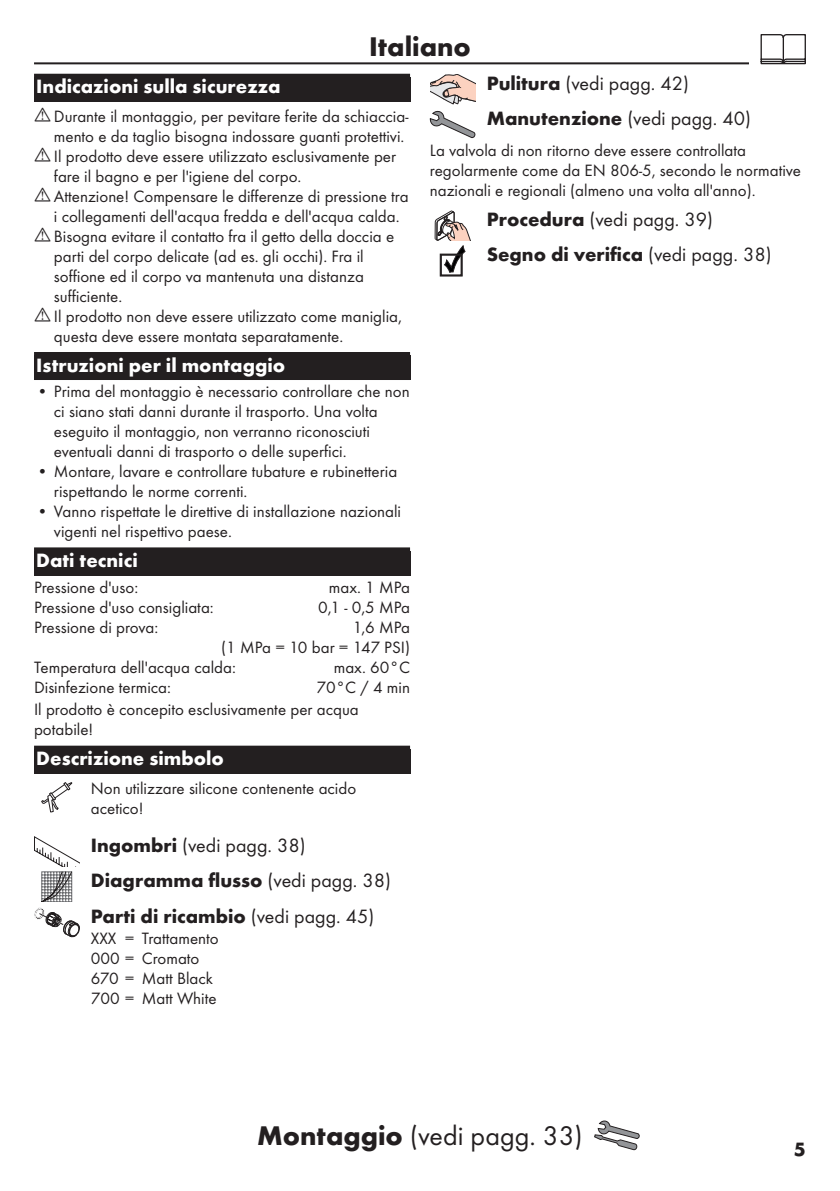
<style>
.page{position:relative;width:840px;height:1191px;background:#fff}
.page>*{position:absolute;margin:0;border:0;box-sizing:border-box;transform-origin:0 0}
.t1{font:28px "Futura TOT Boo";color:#231f20}
.t2{font:700 28px "Futura TOT";color:#231f20}
.t3{font:20px/35.4px "Futura TOT Boo";color:#231f20}
.t4{font:700 20px/35.4px "Futura TOT";color:#231f20}
.t5{font:700 20px "Futura TOT";color:#fff}
.t6{font:17px/20px "Futura TOT Boo";color:#231f20}
.s1{font-family:"Futura TOT";font-weight:700}
.s2{font-family:"Futura TOT Boo";font-weight:400}
</style>
<div class="page">
<hr style="left:34px;top:62px;width:771px;height:2px;background:#231f20">
<div style="left:748px;top:34px;width:68px;height:34px;background:#fff"></div>
<svg style="left:760px;top:34px;width:45px;height:30px"></svg>
<svg style="left:594px;top:1120px;width:45px;height:30px"></svg>
<div style="left:34px;top:74px;width:376px;height:28px;background:#231f20"></div>
<div style="left:34px;top:352px;width:376px;height:28px;background:#231f20"></div>
<div style="left:34px;top:547px;width:376px;height:28px;background:#231f20"></div>
<div style="left:34px;top:749px;width:376px;height:25px;background:#231f20"></div>
<div style="left:34px;top:745px;width:376px;height:28px;background:#231f20"></div>
<svg style="left:41px;top:782px;width:32px;height:30px"></svg>
<svg style="left:34px;top:836px;width:45px;height:101px"></svg>
<svg style="left:430px;top:74px;width:45px;height:30px"></svg>
<svg style="left:429px;top:111px;width:46px;height:27px"></svg>
<svg style="left:434px;top:211px;width:36px;height:65px"></svg>
<h1 class="t2" style="left:369px;top:29px;width:103px">Italiano</h1>
<p class="t5" style="left:36px;top:74px;width:246px">Indicazioni sulla sicurezza</p>
<p class="t6" style="left:54px;top:106px;width:356px">Durante il montaggio, per pevitare ferite da schiaccia&shy;mento e da taglio bisogna indossare guanti protettivi.<br>Il prodotto deve essere utilizzato esclusivamente per fare il bagno e per l'igiene del corpo.<br>Attenzione! Compensare le differenze di pressione tra i collegamenti dell'acqua fredda e dell'acqua calda.<br>Bisogna evitare il contatto fra il getto della doccia e parti del corpo delicate (ad es. gli occhi). Fra il soffione ed il corpo va mantenuta una distanza sufficiente.<br>Il prodotto non deve essere utilizzato come maniglia, questa deve essere montata separatamente.</p>
<p class="t5" style="left:36px;top:352px;width:250px">Istruzioni per il montaggio</p>
<p class="t6" style="left:54px;top:381px;width:357px;text-indent:-17px">• Prima del montaggio è necessario controllare che non ci siano stati danni durante il trasporto. Una volta eseguito il montaggio, non verranno riconosciuti eventuali danni di trasporto o delle superfici.</p>
<p class="t6" style="left:54px;top:461px;width:345px;text-indent:-17px">• Montare, lavare e controllare tubature e rubinetteria rispettando le norme correnti.</p>
<p class="t6" style="left:54px;top:501px;width:348px;text-indent:-17px">• Vanno rispettate le direttive di installazione nazionali vigenti nel rispettivo paese.</p>
<p class="t5" style="left:36px;top:548px;width:103px">Dati tecnici</p>
<p class="t6" style="left:34px;top:577px;width:106px">Pressione d'uso:</p>
<p class="t6" style="left:329px;top:577px;width:83px">max. 1 MPa</p>
<p class="t6" style="left:34px;top:597px;width:181px">Pressione d'uso consigliata:</p>
<p class="t6" style="left:318px;top:597px;width:93px">0,1 - 0,5 MPa</p>
<p class="t6" style="left:34px;top:617px;width:126px">Pressione di prova:</p>
<p class="t6" style="left:352px;top:617px;width:59px">1,6 MPa</p>
<p class="t6" style="left:221px;top:637px;width:190px">(1 MPa = 10 bar = 147 PSI)</p>
<p class="t6" style="left:34px;top:657px;width:203px">Temperatura dell'acqua calda:</p>
<p class="t6" style="left:333px;top:657px;width:78px">max. 60°C</p>
<p class="t6" style="left:34px;top:677px;width:138px">Disinfezione termica:</p>
<p class="t6" style="left:34px;top:675px;width:377px;line-height:22.8px;text-indent:282px">70°C / 4 min<br>Il prodotto è concepito esclusivamente per acqua</p>
<p class="t6" style="left:34px;top:719px;width:61px">potabile!</p>
<p class="t5" style="left:36px;top:746px;width:189px">Descrizione simbolo</p>
<p class="t6" style="left:91px;top:778px;width:267px">Non utilizzare silicone contenente acido acetico!</p>
<p class="t3" style="left:91px;top:827px;width:216px"><span class="s1">Ingombri</span> (vedi pagg. 38)</p>
<p class="t4" style="left:91px;top:862px;width:301px">Diagramma flusso <span class="s2">(vedi pagg. 38)<br></span>Parti di ricambio <span class="s2">(vedi pagg. 45)</span></p>
<p class="t6" style="left:91px;top:928px;width:129px">XXX = Trattamento<br>000 = Cromato<br>670 = Matt Black<br>700 = Matt White</p>
<p class="t3" style="left:486px;top:65px;width:265px"><span class="s1">Pulitura</span> (vedi pagg. 42)<br><span class="s1">Manutenzione</span> (vedi pagg. 40)</p>
<p class="t6" style="left:429px;top:140px;width:372px">La valvola di non ritorno deve essere controllata regolarmente come da EN 806-5, secondo le normative nazionali e regionali (almeno una volta all'anno).</p>
<p class="t3" style="left:486px;top:201px;width:228px"><span class="s1">Procedura</span> (vedi pagg. 39)</p>
<p class="t4" style="left:486px;top:236px;width:286px">Segno di verifica <span class="s2">(vedi pagg. 38)</span></p>
<h1 class="t1" style="left:257px;top:1119px;width:327px"><span class="s1">Montaggio</span> (vedi pagg. 33)</h1>
<p class="t4" style="left:793px;top:1131px;width:13px">5</p>
</div>
